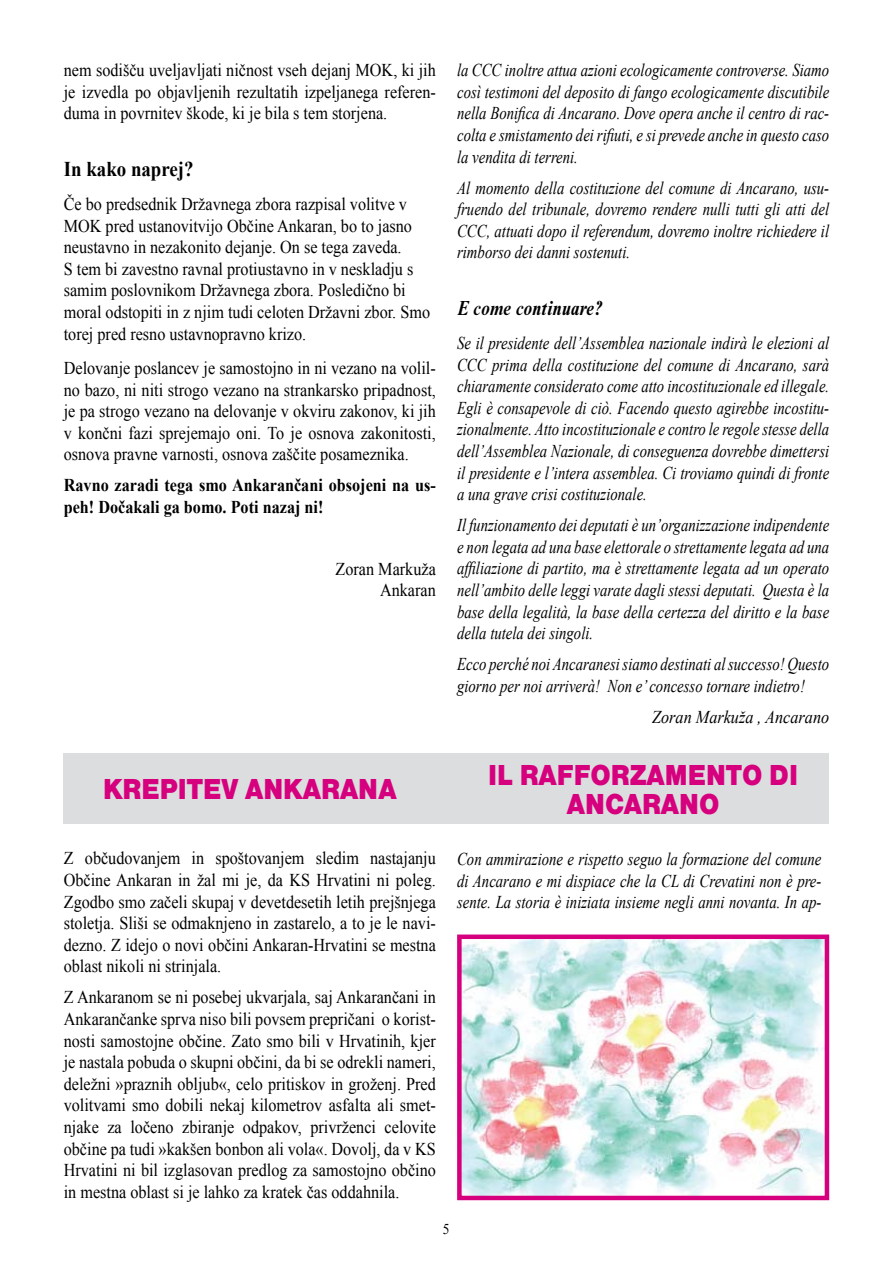
<style>
.page{position:relative;width:893px;height:1263px;background:#fff}
.page>*{position:absolute;margin:0;border:0;box-sizing:border-box;transform-origin:0 0}
.t1{font:30px/28.5px "Nimbus San DEE Blac";color:#d6007f;text-align:center;scale:.9 1}
.t2{font:italic 700 21px "Nimbus Rom DEE";color:#000;scale:.9 1}
.t3{font:700 21px "Times New Roman";color:#000;scale:.9 1}
.t4{font:18px/21.6px "Times New Roman";color:#000;text-align:justify;scale:.9 1}
.t5{font:italic 18px/21.6px "Times New Roman";color:#000;text-align:justify;scale:.82 1}
.t6{font:700 18px/21.6px "Times New Roman";color:#000;scale:.9 1}
.t7{font:italic 18px "Times New Roman";color:#000;scale:.9 1}
.t8{font:15px "Times New Roman";color:#000;scale:.9 1}
</style>
<div class="page">
<div style="left:64px;top:753px;width:765px;height:71px;background:#dcddde"></div>
<img style="left:462px;top:939px;width:362px;height:256px">
<div style="left:457px;top:934px;width:372px;height:266px;border:4px solid #d6007f"></div>
<p class="t4" style="left:64px;top:59px;width:415px">nem sodišču uveljavljati ničnost vseh dejanj MOK, ki jih je izvedla po objavljenih rezultatih izpeljanega referen&shy;duma in povrnitev škode, ki je bila s tem storjena.</p>
<p class="t3" style="left:64px;top:154px;width:146px">In kako naprej?</p>
<p class="t4" style="left:64px;top:193px;width:408px;text-align:left">Če bo predsednik Državnega zbora razpisal volitve v MOK pred ustanovitvijo Občine Ankaran, bo to jasno neustavno in nezakonito dejanje. On se tega zaveda.<br>S tem bi zavestno ravnal protiustavno in v neskladju s samim poslovnikom Državnega zbora. Posledično bi moral odstopiti in z njim tudi celoten Državni zbor. Smo torej pred resno ustavnopravno krizo.</p>
<p class="t4" style="left:64px;top:357px;width:415px">Delovanje poslancev je samostojno in ni vezano na volil&shy;no bazo, ni niti strogo vezano na strankarsko pripadnost, je pa strogo vezano na delovanje v okviru zakonov, ki jih v končni fazi sprejemajo oni. To je osnova zakonitosti, osnova pravne varnosti, osnova zaščite posameznika.</p>
<p class="t6" style="left:64px;top:474px;width:415px">Ravno zaradi tega smo Ankarančani obsojeni na us&shy;peh! Dočakali ga bomo. Poti nazaj ni!</p>
<p class="t4" style="left:336px;top:558px;width:113px;text-align:right">Zoran Markuža<br>Ankaran</p>
<h1 class="t1" style="left:103px;top:775px;width:328px">KREPITEV ANKARANA</h1>
<p class="t4" style="left:64px;top:847px;width:415px">Z občudovanjem in spoštovanjem sledim nastajanju Občine Ankaran in žal mi je, da KS Hrvatini ni poleg.<br>Zgodbo smo začeli skupaj v devetdesetih letih prejšnjega stoletja. Sliši se odmaknjeno in zastarelo, a to je le navi&shy;dezno. Z idejo o novi občini Ankaran-Hrvatini se mestna oblast nikoli ni strinjala.</p>
<p class="t4" style="left:64px;top:986px;width:415px">Z Ankaranom se ni posebej ukvarjala, saj Ankarančani in Ankarančanke sprva niso bili povsem prepričani o korist&shy;nosti samostojne občine. Zato smo bili v Hrvatinih, kjer je nastala pobuda o skupni občini, da bi se odrekli nameri, deležni »praznih obljub«, celo pritiskov in groženj. Pred volitvami smo dobili nekaj kilometrov asfalta ali smet&shy;njake za ločeno zbiranje odpakov, privrženci celovite občine pa tudi »kakšen bonbon ali vola«. Dovolj, da v KS Hrvatini ni bil izglasovan predlog za samostojno občino in mestna oblast si je lahko za kratek čas oddahnila.</p>
<p class="t5" style="left:457px;top:59px;width:455px">la CCC inoltre attua azioni ecologicamente controverse. Siamo così testimoni del deposito di fango ecologicamente discutibile nella Bonifica di Ancarano. Dove opera anche il centro di rac&shy;colta e smistamento dei rifiuti, e si prevede anche in questo caso la vendita di terreni.</p>
<p class="t5" style="left:457px;top:176px;width:455px">Al momento della costituzione del comune di Ancarano, usu&shy;fruendo del tribunale, dovremo rendere nulli tutti gli atti del CCC, attuati dopo il referendum, dovremo inoltre richiedere il rimborso dei danni sostenuti.</p>
<p class="t2" style="left:457px;top:296px;width:162px">E come continuare?</p>
<p class="t5" style="left:457px;top:332px;width:455px">Se il presidente dell’Assemblea nazionale indirà le elezioni al CCC prima della costituzione del comune di Ancarano, sarà chiaramente considerato come atto incostituzionale ed illegale.<br>Egli è consapevole di ciò. Facendo questo agirebbe incostitu&shy;zionalmente. Atto incostituzionale e contro le regole stesse della dell’Assemblea Nazionale, di conseguenza dovrebbe dimettersi il presidente e l’intera assemblea. Ci troviamo quindi di fronte a una grave crisi costituzionale.</p>
<p class="t5" style="left:457px;top:514px;width:455px">Il funzionamento dei deputati è un’organizzazione indipendente e non legata ad una base elettorale o strettamente legata ad una affiliazione di partito, ma è strettamente legata ad un operato nell’ambito delle leggi varate dagli stessi deputati. Questa è la base della legalità, la base della certezza del diritto e la base della tutela dei singoli.</p>
<p class="t5" style="left:457px;top:653px;width:455px">Ecco perché noi Ancaranesi siamo destinati al successo! Questo giorno per noi arriverà! Non e’ concesso tornare indietro!</p>
<p class="t7" style="left:652px;top:704px;width:198px">Zoran Markuža , Ancarano</p>
<h1 class="t1" style="left:488px;top:761px;width:346px">IL RAFFORZAMENTO DI<br>ANCARANO</h1>
<p class="t5" style="left:457px;top:848px;width:446px">Con ammirazione e rispetto seguo la formazione del comune di Ancarano e mi dispiace che la CL di Crevatini non è pre&shy;sente. La storia è iniziata insieme negli anni novanta. In ap-</p>
<p class="t8" style="left:443px;top:1219px;width:9px">5</p>
</div>
